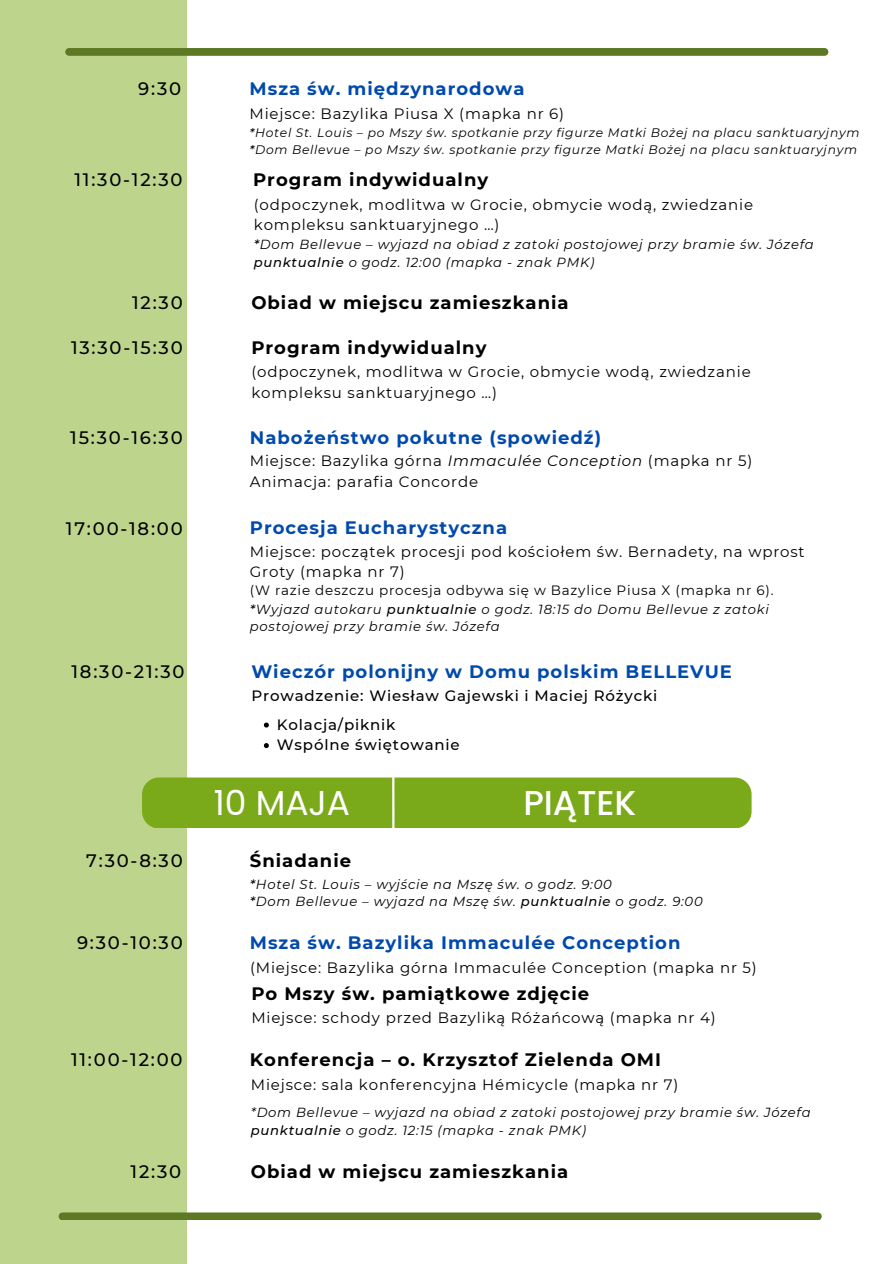
<style>
.page{position:relative;width:894px;height:1264px;background:#fff}
.page>*{position:absolute;margin:0;border:0;box-sizing:border-box;transform-origin:0 0}
.t1{font:34.5px "Poppins";color:#fff}
.t2{font:500 34.5px "Poppins";color:#fff}
.t3{font:700 18px "Montserrat";letter-spacing:.055em;color:#000}
.t4{font:700 18px "Montserrat";letter-spacing:.055em;color:#004aad}
.t5{font:500 18px "Montserrat";letter-spacing:.1em;color:#000}
.t6{font:15px/20.2px "Montserrat";letter-spacing:.055em;color:#000}
.t7{font:500 15px "Montserrat";letter-spacing:.055em;color:#000}
.t8{font:13.5px "Montserrat";letter-spacing:.055em;color:#000}
.t9{font:italic 13.2px/17.5px "Montserrat";letter-spacing:.055em;color:#000}
.t10{font:italic 12.3px "Montserrat";letter-spacing:.055em;color:#000}
.s1{font-weight:500}
.s2{font-style:italic}
</style>
<div class="page">
<div style="left:0;top:0;width:186px;height:1263px;background:#bcd48c"></div>
<svg style="left:65px;top:48px;width:763px;height:8px;background:#607c29"></svg>
<svg style="left:59px;top:1212px;width:762px;height:8px;background:#668030"></svg>
<svg style="left:264px;top:722px;width:5px;height:5px"></svg>
<svg style="left:264px;top:743px;width:5px;height:5px"></svg>
<div style="left:142px;top:777px;width:609px;height:51px;background:#7aa91a;border-radius:17px"></div>
<hr style="left:392px;top:777px;width:2px;height:51px;background:#fff">
<h5 class="t5" style="left:138px;top:77px;width:44px">9:30</h5>
<h3 class="t4" style="left:249px;top:77px;width:276px">Msza św. międzynarodowa</h3>
<h5 class="t6" style="left:249px;top:103px;width:316px">Miejsce: Bazylika Piusa X (mapka nr 6)</h5>
<p class="t10" style="left:249px;top:125px;width:611px"><span class="s1">*</span>Hotel St. Louis – po Mszy św. spotkanie przy figurze Matki Bożej na placu sanktuaryjnym</p>
<h3 class="t10" style="left:249px;top:142px;width:608px"><span class="s1">*</span>Dom Bellevue – po Mszy św. spotkanie przy figurze Matki Bożej na placu sanktuaryjnym</h3>
<h1 class="t5" style="left:74px;top:168px;width:109px">11:30-12:30</h1>
<p class="t3" style="left:253px;top:168px;width:236px">Program indywidualny</p>
<h3 class="t6" style="left:254px;top:194px;width:500px">(odpoczynek, modlitwa w Grocie, obmycie wodą, zwiedzanie kompleksu sanktuaryjnego …)</h3>
<p class="t9" style="left:254px;top:236px;width:561px"><span class="s1">*</span>Dom Bellevue – wyjazd na obiad z zatoki postojowej przy bramie św. Józefa <span class="s1">punktualnie</span> o godz. 12:00 (mapka - znak PMK)</p>
<h3 class="t5" style="left:132px;top:292px;width:52px">12:30</h3>
<h3 class="t3" style="left:251px;top:292px;width:319px">Obiad w miejscu zamieszkania</h3>
<h3 class="t5" style="left:71px;top:337px;width:113px">13:30-15:30</h3>
<h3 class="t6" style="left:251px;top:362px;width:500px">(odpoczynek, modlitwa w Grocie, obmycie wodą, zwiedzanie kompleksu sanktuaryjnego …)</h3>
<h3 class="t3" style="left:251px;top:337px;width:236px">Program indywidualny</h3>
<h3 class="t5" style="left:70px;top:426px;width:114px">15:30-16:30</h3>
<h3 class="t4" style="left:250px;top:426px;width:352px">Nabożeństwo pokutne (spowiedź)</h3>
<h3 class="t6" style="left:250px;top:451px;width:503px">Miejsce: Bazylika górna <span class="s2">Immaculée Conception</span> (mapka nr 5)<br>Animacja: parafia Concorde</h3>
<h3 class="t5" style="left:66px;top:517px;width:118px">17:00-18:00</h3>
<h3 class="t4" style="left:250px;top:516px;width:259px">Procesja Eucharystyczna</h3>
<h3 class="t6" style="left:250px;top:541px;width:556px">Miejsce: początek procesji pod kościołem św. Bernadety, na wprost<br>Groty (mapka nr 7)</h3>
<h3 class="t8" style="left:250px;top:582px;width:525px">(W razie deszczu procesja odbywa się w Bazylice Piusa X (mapka nr 6).</h3>
<h5 class="t9" style="left:250px;top:600px;width:520px"><span class="s1">*</span>Wyjazd autokaru <span class="s1">punktualnie</span> o godz. 18:15 do Domu Bellevue z zatoki postojowej przy bramie św. Józefa</h5>
<p class="t5" style="left:71px;top:660px;width:114px">18:30-21:30</p>
<p class="t4" style="left:251px;top:660px;width:482px">Wieczór polonijny w Domu polskim BELLEVUE</p>
<h3 class="t7" style="left:251px;top:686px;width:407px">Prowadzenie: Wiesław Gajewski i Maciej Różycki</h3>
<h5 class="t7" style="left:277px;top:715px;width:120px">Kolacja/piknik</h5>
<p class="t7" style="left:277px;top:735px;width:184px">Wspólne świętowanie</p>
<h5 class="t1" style="left:214px;top:778px;width:138px">10 MAJA</h5>
<h3 class="t2" style="left:523px;top:778px;width:115px">PIĄTEK</h3>
<h3 class="t5" style="left:86px;top:849px;width:98px">7:30-8:30</h3>
<h3 class="t3" style="left:250px;top:849px;width:103px">Śniadanie</h3>
<h5 class="t9" style="left:250px;top:875px;width:363px"><span class="s1">*</span>Hotel St. Louis – wyjście na Mszę św. o godz. 9:00</h5>
<h3 class="t9" style="left:250px;top:892px;width:454px"><span class="s1">*</span>Dom Bellevue – wyjazd na Mszę św. <span class="s1">punktualnie</span> o godz. 9:00</h3>
<h5 class="t5" style="left:77px;top:931px;width:107px">9:30-10:30</h5>
<h3 class="t4" style="left:250px;top:931px;width:432px">Msza św. Bazylika Immaculée Conception</h3>
<h5 class="t3" style="left:251px;top:982px;width:339px">Po Mszy św. pamiątkowe zdjęcie</h5>
<h5 class="t6" style="left:251px;top:1007px;width:465px">Miejsce: schody przed Bazyliką Różańcową (mapka nr 4)</h5>
<h3 class="t5" style="left:71px;top:1048px;width:113px">11:00-12:00</h3>
<p class="t3" style="left:250px;top:1048px;width:412px">Konferencja – o. Krzysztof Zielenda OMI</p>
<h3 class="t6" style="left:250px;top:957px;width:508px">(Miejsce: Bazylika górna Immaculée Conception (mapka nr 5)</h3>
<p class="t6" style="left:251px;top:1074px;width:429px">Miejsce: sala konferencyjna Hémicycle (mapka nr 7)</p>
<h2 class="t9" style="left:251px;top:1103px;width:561px">*Dom Bellevue – wyjazd na obiad z zatoki postojowej przy bramie św. Józefa <span class="s1">punktualnie</span> o godz. 12:15 (mapka - znak PMK)</h2>
<h4 class="t5" style="left:130px;top:1160px;width:52px">12:30</h4>
<p class="t3" style="left:251px;top:1160px;width:319px">Obiad w miejscu zamieszkania</p>
</div>
